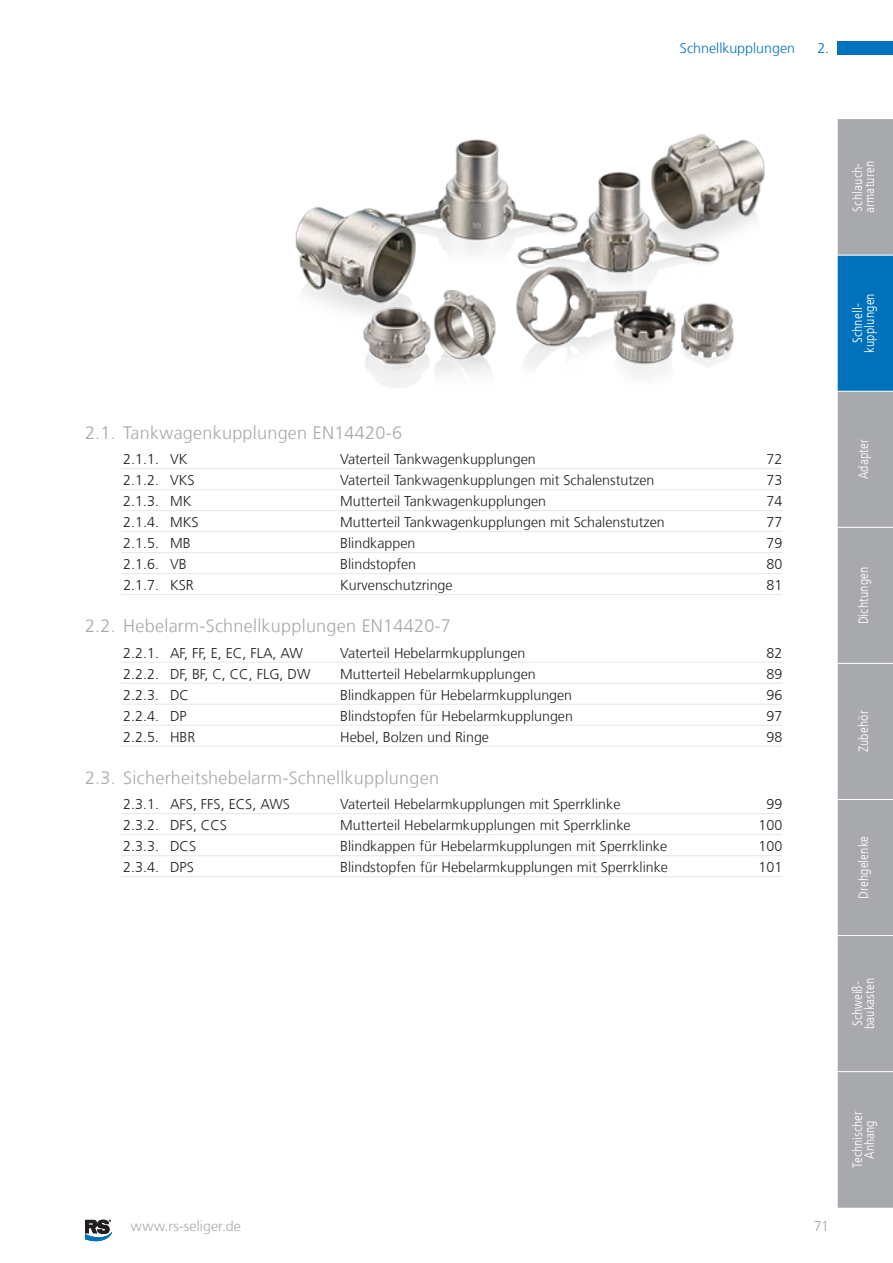
<style>
.page{position:relative;width:893px;height:1263px;background:#fff}
.page>*{position:absolute;margin:0;border:0;box-sizing:border-box;transform-origin:0 0}
.t1{font:300 18px "Frutiger LT Com";letter-spacing:.015em;color:#a8a9ad}
.t2{font:300 14.25px "Frutiger LT Com";color:#231f20}
.t3{font:300 14.25px "Frutiger LT Com";letter-spacing:.005em;color:#a8a9ad}
.t4{font:300 14.25px "Frutiger LT Com";color:#0072bc}
.t5{font:300 condensed 13.5px/12px "Frutiger LT Com";letter-spacing:.015em;color:#fff}
</style>
<div class="page">
<svg style="left:85px;top:1219px;width:27px;height:23px"></svg>
<svg style="left:838px;top:119px;width:55px;height:1089px;background:#93a2af"></svg>
<div style="left:838px;top:41px;width:55px;height:13px;background:#0072bc"></div>
<img style="left:295px;top:134px;width:470px;height:253px">
<hr style="left:121px;top:468px;width:661px;height:1px;background:#e6e7e9">
<hr style="left:121px;top:489px;width:661px;height:1px;background:#e6e7e9">
<hr style="left:121px;top:510px;width:661px;height:1px;background:#e6e7e9">
<hr style="left:121px;top:531px;width:661px;height:1px;background:#e6e7e9">
<hr style="left:121px;top:552px;width:661px;height:1px;background:#e6e7e9">
<hr style="left:121px;top:573px;width:661px;height:1px;background:#e6e7e9">
<hr style="left:121px;top:594px;width:661px;height:1px;background:#e6e7e9">
<hr style="left:121px;top:662px;width:661px;height:1px;background:#e6e7e9">
<hr style="left:121px;top:683px;width:661px;height:1px;background:#e6e7e9">
<hr style="left:121px;top:704px;width:661px;height:1px;background:#e6e7e9">
<hr style="left:121px;top:725px;width:661px;height:1px;background:#e6e7e9">
<hr style="left:121px;top:746px;width:661px;height:1px;background:#e6e7e9">
<hr style="left:121px;top:813px;width:661px;height:1px;background:#e6e7e9">
<hr style="left:121px;top:834px;width:661px;height:1px;background:#e6e7e9">
<hr style="left:121px;top:855px;width:661px;height:1px;background:#e6e7e9">
<hr style="left:121px;top:876px;width:661px;height:1px;background:#e6e7e9">
<p class="t4" style="left:680px;top:40px;width:117px">Schnellkupplungen</p>
<p class="t4" style="left:817px;top:40px;width:13px">2.</p>
<p class="t1" style="left:85px;top:422px;width:318px">2.1. Tankwagenkupplungen EN14420-6</p>
<p class="t2" style="left:123px;top:451px;width:66px">2.1.1. VK</p>
<p class="t2" style="left:340px;top:451px;width:197px">Vaterteil Tankwagenkupplungen</p>
<p class="t2" style="left:767px;top:451px;width:17px">72</p>
<p class="t2" style="left:123px;top:472px;width:73px">2.1.2. VKS</p>
<p class="t2" style="left:340px;top:472px;width:316px">Vaterteil Tankwagenkupplungen mit Schalenstutzen</p>
<p class="t2" style="left:767px;top:472px;width:17px">73</p>
<p class="t2" style="left:123px;top:493px;width:70px">2.1.3. MK</p>
<p class="t2" style="left:340px;top:493px;width:207px">Mutterteil Tankwagenkupplungen</p>
<p class="t2" style="left:767px;top:493px;width:17px">74</p>
<p class="t2" style="left:123px;top:514px;width:77px">2.1.4. MKS</p>
<p class="t2" style="left:340px;top:514px;width:326px">Mutterteil Tankwagenkupplungen mit Schalenstutzen</p>
<p class="t2" style="left:767px;top:514px;width:17px">77</p>
<p class="t2" style="left:123px;top:535px;width:69px">2.1.5. MB</p>
<p class="t2" style="left:340px;top:535px;width:77px">Blindkappen</p>
<p class="t2" style="left:767px;top:535px;width:17px">79</p>
<p class="t2" style="left:123px;top:556px;width:65px">2.1.6. VB</p>
<p class="t2" style="left:340px;top:556px;width:78px">Blindstopfen</p>
<p class="t2" style="left:767px;top:556px;width:17px">80</p>
<p class="t2" style="left:123px;top:577px;width:72px">2.1.7. KSR</p>
<p class="t2" style="left:340px;top:577px;width:114px">Kurvenschutzringe</p>
<p class="t2" style="left:767px;top:577px;width:17px">81</p>
<p class="t1" style="left:85px;top:616px;width:367px">2.2. Hebelarm-Schnellkupplungen EN14420-7</p>
<p class="t2" style="left:123px;top:644px;width:181px">2.2.1. AF, FF, E, EC, FLA, AW</p>
<p class="t2" style="left:340px;top:644px;width:187px">Vaterteil Hebelarmkupplungen</p>
<p class="t2" style="left:767px;top:644px;width:17px">82</p>
<p class="t2" style="left:123px;top:665px;width:189px">2.2.2. DF, BF, C, CC, FLG, DW</p>
<p class="t2" style="left:340px;top:665px;width:197px">Mutterteil Hebelarmkupplungen</p>
<p class="t2" style="left:767px;top:665px;width:17px">89</p>
<p class="t2" style="left:123px;top:686px;width:67px">2.2.3. DC</p>
<p class="t2" style="left:340px;top:686px;width:234px">Blindkappen für Hebelarmkupplungen</p>
<p class="t2" style="left:767px;top:686px;width:17px">96</p>
<p class="t2" style="left:123px;top:707px;width:65px">2.2.4. DP</p>
<p class="t2" style="left:340px;top:707px;width:234px">Blindstopfen für Hebelarmkupplungen</p>
<p class="t2" style="left:767px;top:707px;width:17px">97</p>
<p class="t2" style="left:123px;top:728px;width:74px">2.2.5. HBR</p>
<p class="t2" style="left:340px;top:728px;width:150px">Hebel, Bolzen und Ringe</p>
<p class="t2" style="left:767px;top:728px;width:17px">98</p>
<p class="t1" style="left:85px;top:767px;width:356px">2.3. Sicherheitshebelarm-Schnellkupplungen</p>
<p class="t2" style="left:123px;top:796px;width:168px">2.3.1. AFS, FFS, ECS, AWS</p>
<p class="t2" style="left:340px;top:796px;width:282px">Vaterteil Hebelarmkupplungen mit Sperrklinke</p>
<p class="t2" style="left:767px;top:796px;width:17px">99</p>
<p class="t2" style="left:123px;top:817px;width:105px">2.3.2. DFS, CCS</p>
<p class="t2" style="left:340px;top:817px;width:292px">Mutterteil Hebelarmkupplungen mit Sperrklinke</p>
<p class="t2" style="left:759px;top:817px;width:25px">100</p>
<p class="t2" style="left:123px;top:838px;width:74px">2.3.3. DCS</p>
<p class="t2" style="left:340px;top:838px;width:329px">Blindkappen für Hebelarmkupplungen mit Sperrklinke</p>
<p class="t2" style="left:759px;top:838px;width:25px">100</p>
<p class="t2" style="left:123px;top:859px;width:72px">2.3.4. DPS</p>
<p class="t2" style="left:340px;top:859px;width:329px">Blindstopfen für Hebelarmkupplungen mit Sperrklinke</p>
<p class="t2" style="left:759px;top:859px;width:25px">101</p>
<p class="t5" style="left:852px;top:213px;width:54px;rotate:-90deg">Schlauch&shy;armaturen</p>
<p class="t5" style="left:852px;top:353px;width:61px;text-align:center;rotate:-90deg">Schnell&shy;kupplungen</p>
<p class="t5" style="left:858px;top:479px;width:42px;rotate:-90deg">Adapter</p>
<p class="t5" style="left:858px;top:624px;width:59px;rotate:-90deg">Dichtungen</p>
<p class="t5" style="left:858px;top:752px;width:43px;rotate:-90deg">Zubehör</p>
<p class="t5" style="left:858px;top:899px;width:65px;rotate:-90deg">Drehgelenke</p>
<p class="t5" style="left:852px;top:1029px;width:52px;rotate:-90deg">Schweiß&shy;baukasten</p>
<p class="t3" style="left:131px;top:1218px;width:112px">www.rs-seliger.de</p>
<p class="t3" style="left:814px;top:1218px;width:17px">71</p>
<p class="t5" style="left:852px;top:1168px;width:58px;text-align:center;rotate:-90deg">Technischer<br>Anhang</p>
</div>
